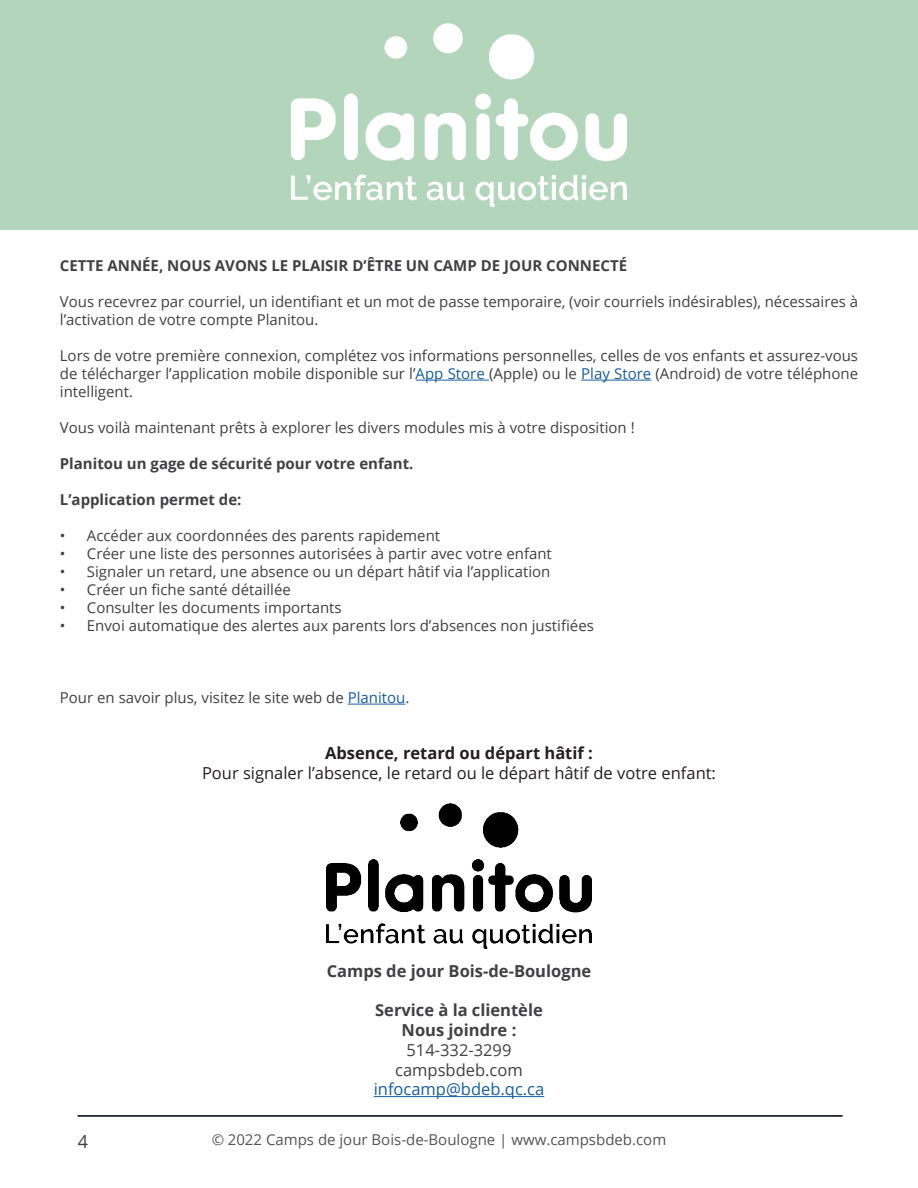
<style>
.page{position:relative;width:918px;height:1188px;background:#fff}
.page>*{position:absolute;margin:0;border:0;box-sizing:border-box;transform-origin:0 0}
.t1{font:18px "Open Sans";color:#414042}
.Body_Text{font:16.5px "Open Sans";color:#231f20}
.Body_Text-2{font:700 16.5px "Open Sans";color:#414042}
.Body_Text-3{font:700 16.5px "Open Sans";color:#231f20}
.Body_Text-4{font:16.5px "Open Sans";color:#414042}
.Body_Text-5{font:16.5px "Open Sans";color:#175d9e}
.Body_Text-6{font:15px/18px "Open Sans";color:#414042}
.Body_Text-7{font:700 15px "Open Sans";color:#414042}
.s1{color:#175d9e}
</style>
<div class="page">
<div style="left:0;top:0;width:918px;height:230px;background:#b3d5bb"></div>
<img style="left:291px;top:24px;width:336px;height:183px">
<hr style="left:78px;top:1115px;width:764px;height:2px;background:#231f20">
<hr style="left:416px;top:380px;width:73px;height:1px;background:#175d9e">
<hr style="left:581px;top:380px;width:70px;height:1px;background:#175d9e">
<hr style="left:348px;top:704px;width:57px;height:1px;background:#175d9e">
<hr style="left:374px;top:1096px;width:170px;height:1px;background:#175d9e">
<img style="left:326px;top:804px;width:266px;height:145px">
<p class="Body_Text-7" style="left:60px;top:255px;width:569px">CETTE ANNÉE, NOUS AVONS LE PLAISIR D’ÊTRE UN CAMP DE JOUR CONNECTÉ</p>
<p class="Body_Text-6" style="left:60px;top:292px;width:800px">Vous recevrez par courriel, un identifiant et un mot de passe temporaire, (voir courriels indésirables), nécessaires à l’activation de votre compte Planitou.</p>
<p class="Body_Text-6" style="left:60px;top:346px;width:800px;text-align:justify">Lors de votre première connexion, complétez vos informations personnelles, celles de vos enfants et assurez-vous de télécharger l’application mobile disponible sur l’<span class="s1">App Store</span> (Apple) ou le <span class="s1">Play Store</span> (Android) de votre téléphone intelligent.</p>
<p class="Body_Text-6" style="left:60px;top:418px;width:576px">Vous voilà maintenant prêts à explorer les divers modules mis à votre disposition !</p>
<p class="Body_Text-7" style="left:60px;top:453px;width:355px">Planitou un gage de sécurité pour votre enfant.</p>
<p class="Body_Text-7" style="left:60px;top:489px;width:183px">L’application permet de:</p>
<p class="Body_Text-6" style="left:60px;top:526px;width:382px">• Accéder aux coordonnées des parents rapidement</p>
<p class="Body_Text-6" style="left:60px;top:544px;width:494px">• Créer une liste des personnes autorisées à partir avec votre enfant</p>
<p class="Body_Text-6" style="left:60px;top:562px;width:492px">• Signaler un retard, une absence ou un départ hâtif via l’application</p>
<p class="Body_Text-6" style="left:60px;top:580px;width:233px">• Créer un fiche santé détaillée</p>
<p class="Body_Text-6" style="left:60px;top:598px;width:283px">• Consulter les documents importants</p>
<p class="Body_Text-6" style="left:60px;top:616px;width:536px">• Envoi automatique des alertes aux parents lors d’absences non justifiées</p>
<p class="Body_Text-6" style="left:60px;top:688px;width:351px">Pour en savoir plus, visitez le site web de <span class="s1">Planitou</span>.</p>
<p class="Body_Text-3" style="left:325px;top:741px;width:269px">Absence, retard ou départ hâtif :</p>
<p class="Body_Text" style="left:202px;top:761px;width:516px">Pour signaler l’absence, le retard ou le départ hâtif de votre enfant:</p>
<p class="Body_Text-2" style="left:327px;top:959px;width:266px">Camps de jour Bois-de-Boulogne</p>
<p class="Body_Text-2" style="left:375px;top:999px;width:169px">Service à la clientèle</p>
<p class="Body_Text-2" style="left:402px;top:1018px;width:116px">Nous joindre :</p>
<p class="Body_Text-4" style="left:407px;top:1038px;width:107px">514-332-3299</p>
<p class="Body_Text-4" style="left:395px;top:1058px;width:129px">campsbdeb.com</p>
<p class="Body_Text-5" style="left:374px;top:1078px;width:172px">infocamp@bdeb.qc.ca</p>
<p class="t1" style="left:78px;top:1129px;width:12px">4</p>
<p class="Body_Text-6" style="left:211px;top:1131px;width:456px">© 2022 Camps de jour Bois-de-Boulogne | www.campsbdeb.com</p>
</div>
